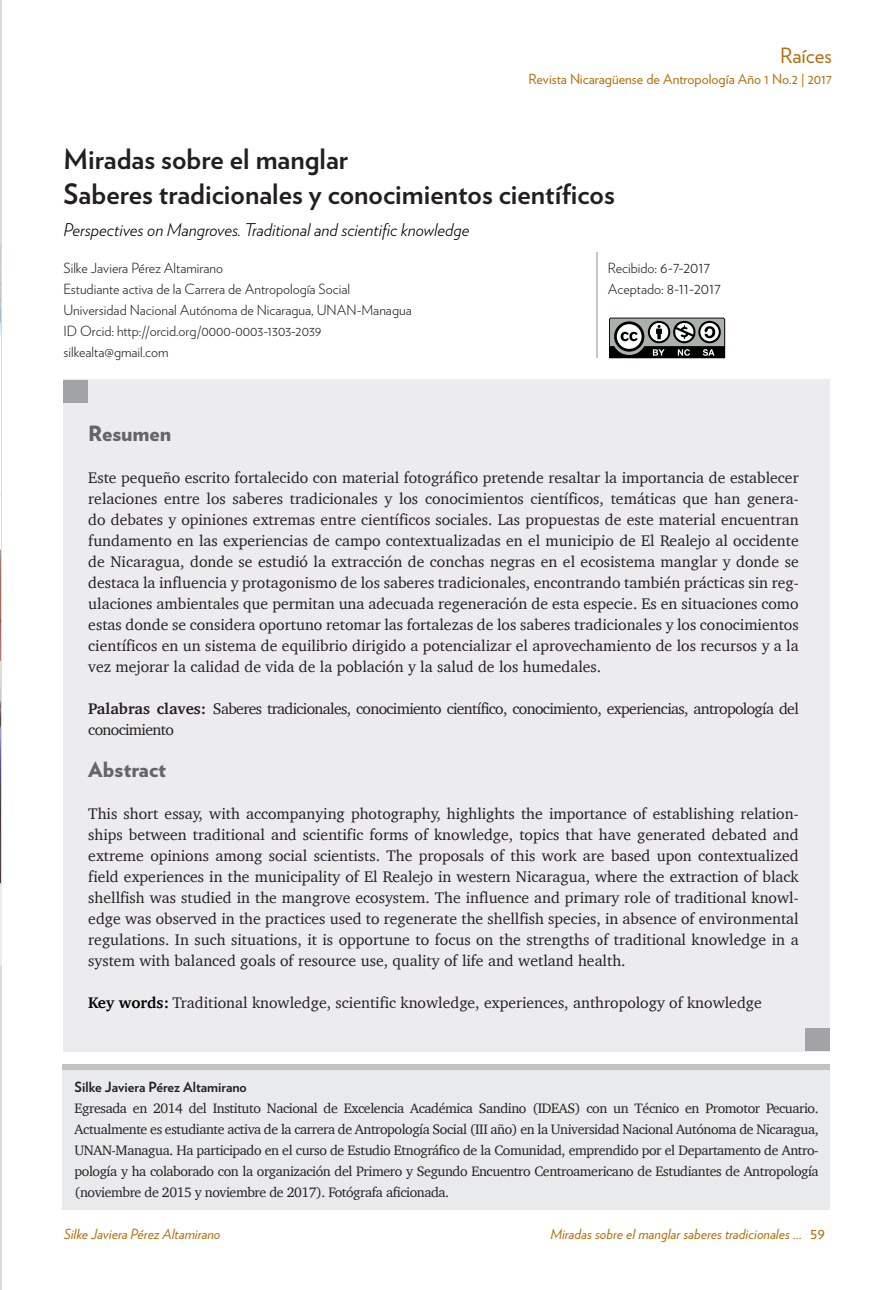
<style>
.page{position:relative;width:893px;height:1290px;background:#fff}
.page>*{position:absolute;margin:0;border:0;box-sizing:border-box;transform-origin:0 0}
.t1{font:700 28px "Verlag";color:#231f20}
.t2{font:900 21px "Verlag";color:#656568}
.t3{font:21px "Verlag";color:#b7700f}
.t4{font:italic 300 17.5px "Verlag";color:#000}
.t5{font:15.75px/21px "Charter";color:#231f20;text-align:justify}
.t6{font:15.75px/21px "Charter";letter-spacing:-.04em;color:#231f20}
.t7{font:14px/21px "Charter";letter-spacing:-.03em;color:#231f20;text-align:justify}
.t8{font:300 14px "Verlag";color:#231f20}
.t9{font:italic 14px "Verlag";color:#b7700f}
.t10{font:14px "Verlag";color:#b7700f}
.t11{font:700 14px "Verlag";color:#231f20}
.s1{font-size:15.75px}
.s2{font-weight:700}
.s3{font-weight:700;color:#000}
.s4{font-style:normal;font-size:15.75px}
</style>
<div class="page">
<div style="left:63px;top:379px;width:767px;height:672px;background:#ececee"></div>
<div style="left:63px;top:380px;width:24px;height:22px;background:#a1a3a6"></div>
<div style="left:806px;top:1028px;width:24px;height:23px;background:#a1a3a6"></div>
<div style="left:62px;top:1064px;width:768px;height:145px;background:#e9eaeb"></div>
<div style="left:62px;top:1064px;width:768px;height:6px;background:#c1c2c4"></div>
<hr style="left:0;top:0;width:1px;height:1289px;background:#d9dadc">
<hr style="left:0;top:885px;width:1px;height:80px;background:#ececee">
<img style="left:0;top:246px;width:1px;height:636px">
<hr style="left:596px;top:252px;width:2px;height:105px;background:#c7c8ca">
<svg style="left:609px;top:318px;width:116px;height:41px"></svg>
<h2 class="t3" style="left:780px;top:40px;width:53px">Raíces</h2>
<p class="t10" style="left:528px;top:68px;width:305px">Revista Nicaragüense de Antropología Año 1 No.2 | 2017</p>
<p class="t1" style="left:63px;top:137px;width:286px">Miradas sobre el manglar</p>
<p class="t1" style="left:63px;top:172px;width:553px">Saberes tradicionales y conocimientos científicos</p>
<p class="t4" style="left:63px;top:216px;width:407px">Perspectives on Mangroves. Traditional and scientific knowledge</p>
<p class="t8" style="left:63px;top:258px;width:161px">Silke Javiera Pérez Altamirano</p>
<p class="t8" style="left:63px;top:279px;width:288px">Estudiante activa de la Carrera de Antropología Social</p>
<p class="t8" style="left:63px;top:300px;width:350px">Universidad Nacional Autónoma de Nicaragua, UNAN-Managua</p>
<p class="t8" style="left:63px;top:321px;width:260px">ID Orcid: http://orcid.org/0000-0003-1303-2039</p>
<p class="t8" style="left:63px;top:342px;width:107px">silkealta@gmail.com</p>
<p class="t8" style="left:608px;top:258px;width:104px">Recibido: <span class="s1">6-7-2017</span></p>
<p class="t8" style="left:608px;top:279px;width:115px">Aceptado: <span class="s1">8-11-2017</span></p>
<p class="t2" style="left:88px;top:416px;width:84px">Resumen</p>
<p class="t5" style="left:88px;top:467px;width:712px">Este pequeño escrito fortalecido con material fotográfico pretende resaltar la importancia de establecer relaciones entre los saberes tradicionales y los conocimientos científicos, temáticas que han genera&shy;do debates y opiniones extremas entre científicos sociales. Las propuestas de este material encuentran fundamento en las experiencias de campo contextualizadas en el municipio de El Realejo al occidente de Nicaragua, donde se estudió la extracción de conchas negras en el ecosistema manglar y donde se destaca la influencia y protagonismo de los saberes tradicionales, encontrando también prácticas sin reg&shy;ulaciones ambientales que permitan una adecuada regeneración de esta especie. Es en situaciones como estas donde se considera oportuno retomar las fortalezas de los saberes tradicionales y los conocimientos científicos en un sistema de equilibrio dirigido a potencializar el aprovechamiento de los recursos y a la vez mejorar la calidad de vida de la población y la salud de los humedales.</p>
<p class="t6" style="left:88px;top:698px;width:712px"><span class="s2">Palabras claves:</span> Saberes tradicionales, conocimiento científico, conocimiento, experiencias, antropología del conocimiento</p>
<p class="t2" style="left:88px;top:752px;width:79px">Abstract</p>
<p class="t5" style="left:88px;top:803px;width:712px">This short essay, with accompanying photography, highlights the importance of establishing relation&shy;ships between traditional and scientific forms of knowledge, topics that have generated debated and extreme opinions among social scientists. The proposals of this work are based upon contextualized field experiences in the municipality of El Realejo in western Nicaragua, where the extraction of black shellfish was studied in the mangrove ecosystem. The influence and primary role of traditional knowl&shy;edge was observed in the practices used to regenerate the shellfish species, in absence of environmental regulations. In such situations, it is opportune to focus on the strengths of traditional knowledge in a system with balanced goals of resource use, quality of life and wetland health.</p>
<p class="t5" style="left:88px;top:992px;width:675px"><span class="s3">Key words:</span> Traditional knowledge, scientific knowledge, experiences, anthropology of knowledge</p>
<p class="t11" style="left:75px;top:1076px;width:174px">Silke Javiera Pérez Altamirano</p>
<p class="t7" style="left:75px;top:1098px;width:745px">Egresada en 2014 del Instituto Nacional de Excelencia Académica Sandino (IDEAS) con un Técnico en Promotor Pecuario.<br>Actualmente es estudiante activa de la carrera de Antropología Social (III año) en la Universidad Nacional Autónoma de Nicaragua, UNAN-Managua. Ha participado en el curso de Estudio Etnográfico de la Comunidad, emprendido por el Departamento de Antro&shy;pología y ha colaborado con la organización del Primero y Segundo Encuentro Centroamericano de Estudiantes de Antropología (noviembre de 2015 y noviembre de 2017). Fotógrafa aficionada.</p>
<p class="t9" style="left:64px;top:1223px;width:158px">Silke Javiera Pérez Altamirano</p>
<p class="t9" style="left:550px;top:1223px;width:276px">Miradas sobre el manglar saberes tradicionales ... <span class="s4">59</span></p>
</div>
